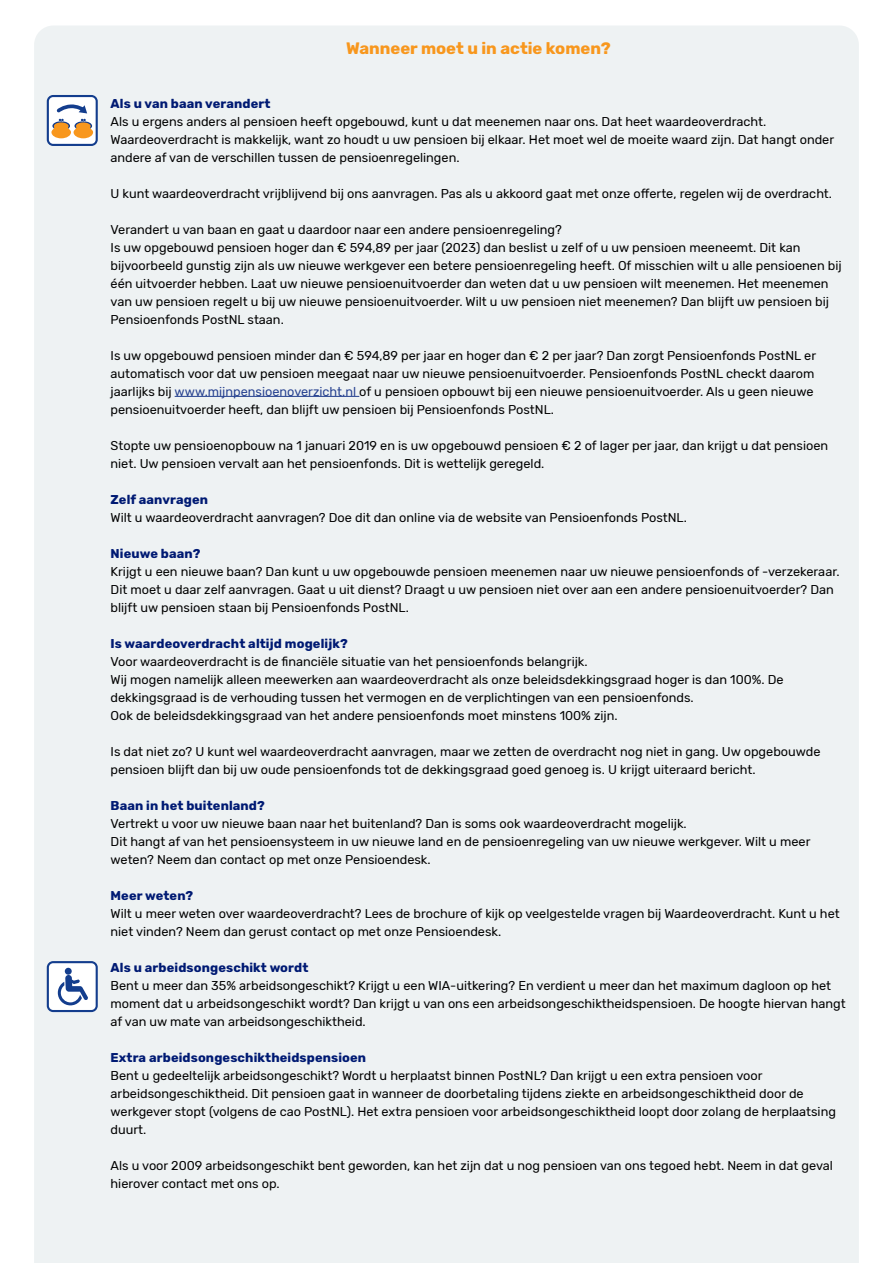
<style>
.page{position:relative;width:893px;height:1263px;background:#fff}
.page>*{position:absolute;margin:0;border:0;box-sizing:border-box;transform-origin:0 0}
.t1{font:700 16.5px "Rubik";color:#f8971d}
.t2{font:12.75px/18px "Rubik";color:#000}
.t3{font:700 12.75px "Rubik";letter-spacing:.01em;color:#001a73}
.s1{color:#25408f}
</style>
<div class="page">
<div style="left:34px;top:26px;width:825px;height:1237px;background:#eef2f3"></div>
<hr style="left:175px;top:396px;width:184px;height:1px;background:#25408f">
<svg style="left:47px;top:95px;width:51px;height:51px"></svg>
<svg style="left:47px;top:961px;width:51px;height:51px"></svg>
<p class="t1" style="left:346px;top:38px;width:266px">Wanneer moet u in actie komen?</p>
<p class="t3" style="left:111px;top:96px;width:161px">Als u van baan verandert</p>
<p class="t2" style="left:111px;top:113px;width:725px">Als u ergens anders al pensioen heeft opgebouwd, kunt u dat meenemen naar ons. Dat heet waardeoverdracht.<br>Waardeoverdracht is makkelijk, want zo houdt u uw pensioen bij elkaar. Het moet wel de moeite waard zijn. Dat hangt onder andere af van de verschillen tussen de pensioenregelingen.</p>
<p class="t2" style="left:111px;top:185px;width:723px">U kunt waardeoverdracht vrijblijvend bij ons aanvragen. Pas als u akkoord gaat met onze offerte, regelen wij de overdracht.</p>
<p class="t2" style="left:111px;top:221px;width:733px">Verandert u van baan en gaat u daardoor naar een andere pensioenregeling?<br>Is uw opgebouwd pensioen hoger dan € 594,89 per jaar (2023) dan beslist u zelf of u uw pensioen meeneemt. Dit kan bijvoorbeeld gunstig zijn als uw nieuwe werkgever een betere pensioenregeling heeft. Of misschien wilt u alle pensioenen bij één uitvoerder hebben. Laat uw nieuwe pensioenuitvoerder dan weten dat u uw pensioen wilt meenemen. Het meenemen van uw pensioen regelt u bij uw nieuwe pensioenuitvoerder. Wilt u uw pensioen niet meenemen? Dan blijft uw pensioen bij Pensioenfonds PostNL staan.</p>
<p class="t2" style="left:111px;top:347px;width:707px">Is uw opgebouwd pensioen minder dan € 594,89 per jaar en hoger dan € 2 per jaar? Dan zorgt Pensioenfonds PostNL er automatisch voor dat uw pensioen meegaat naar uw nieuwe pensioenuitvoerder. Pensioenfonds PostNL checkt daarom jaarlijks bij <span class="s1">www.mijnpensioenoverzicht.nl</span> of u pensioen opbouwt bij een nieuwe pensioenuitvoerder. Als u geen nieuwe pensioenuitvoerder heeft, dan blijft uw pensioen bij Pensioenfonds PostNL.</p>
<p class="t2" style="left:111px;top:437px;width:719px">Stopte uw pensioenopbouw na 1 januari 2019 en is uw opgebouwd pensioen € 2 of lager per jaar, dan krijgt u dat pensioen niet. Uw pensioen vervalt aan het pensioenfonds. Dit is wettelijk geregeld.</p>
<p class="t3" style="left:111px;top:492px;width:99px">Zelf aanvragen</p>
<p class="t2" style="left:111px;top:509px;width:578px">Wilt u waardeoverdracht aanvragen? Doe dit dan online via de website van Pensioenfonds PostNL.</p>
<p class="t3" style="left:111px;top:546px;width:91px">Nieuwe baan?</p>
<p class="t2" style="left:111px;top:563px;width:731px">Krijgt u een nieuwe baan? Dan kunt u uw opgebouwde pensioen meenemen naar uw nieuwe pensioenfonds of -verzekeraar.<br>Dit moet u daar zelf aanvragen. Gaat u uit dienst? Draagt u uw pensioen niet over aan een andere pensioenuitvoerder? Dan blijft uw pensioen staan bij Pensioenfonds PostNL.</p>
<p class="t3" style="left:111px;top:636px;width:239px">Is waardeoverdracht altijd mogelijk?</p>
<p class="t2" style="left:111px;top:653px;width:675px">Voor waardeoverdracht is de financiële situatie van het pensioenfonds belangrijk.<br>Wij mogen namelijk alleen meewerken aan waardeoverdracht als onze beleidsdekkingsgraad hoger is dan 100%. De dekkingsgraad is de verhouding tussen het vermogen en de verplichtingen van een pensioenfonds.<br>Ook de beleidsdekkingsgraad van het andere pensioenfonds moet minstens 100% zijn.</p>
<p class="t2" style="left:111px;top:743px;width:711px">Is dat niet zo? U kunt wel waardeoverdracht aanvragen, maar we zetten de overdracht nog niet in gang. Uw opgebouwde pensioen blijft dan bij uw oude pensioenfonds tot de dekkingsgraad goed genoeg is. U krijgt uiteraard bericht.</p>
<p class="t3" style="left:111px;top:798px;width:156px">Baan in het buitenland?</p>
<p class="t2" style="left:111px;top:815px;width:701px">Vertrekt u voor uw nieuwe baan naar het buitenland? Dan is soms ook waardeoverdracht mogelijk.<br>Dit hangt af van het pensioensysteem in uw nieuwe land en de pensioenregeling van uw nieuwe werkgever. Wilt u meer weten? Neem dan contact op met onze Pensioendesk.</p>
<p class="t3" style="left:111px;top:888px;width:84px">Meer weten?</p>
<p class="t2" style="left:111px;top:905px;width:731px">Wilt u meer weten over waardeoverdracht? Lees de brochure of kijk op veelgestelde vragen bij Waardeoverdracht. Kunt u het niet vinden? Neem dan gerust contact op met onze Pensioendesk.</p>
<p class="t3" style="left:111px;top:960px;width:199px">Als u arbeidsongeschikt wordt</p>
<p class="t2" style="left:111px;top:977px;width:737px">Bent u meer dan 35% arbeidsongeschikt? Krijgt u een WIA-uitkering? En verdient u meer dan het maximum dagloon op het moment dat u arbeidsongeschikt wordt? Dan krijgt u van ons een arbeidsongeschiktheidspensioen. De hoogte hiervan hangt af van uw mate van arbeidsongeschiktheid.</p>
<p class="t3" style="left:111px;top:1050px;width:257px">Extra arbeidsongeschiktheidspensioen</p>
<p class="t2" style="left:111px;top:1067px;width:727px">Bent u gedeeltelijk arbeidsongeschikt? Wordt u herplaatst binnen PostNL? Dan krijgt u een extra pensioen voor arbeidsongeschiktheid. Dit pensioen gaat in wanneer de doorbetaling tijdens ziekte en arbeidsongeschiktheid door de werkgever stopt (volgens de cao PostNL). Het extra pensioen voor arbeidsongeschiktheid loopt door zolang de herplaatsing duurt.</p>
<p class="t2" style="left:111px;top:1157px;width:724px">Als u voor 2009 arbeidsongeschikt bent geworden, kan het zijn dat u nog pensioen van ons tegoed hebt. Neem in dat geval hierover contact met ons op.</p>
</div>
